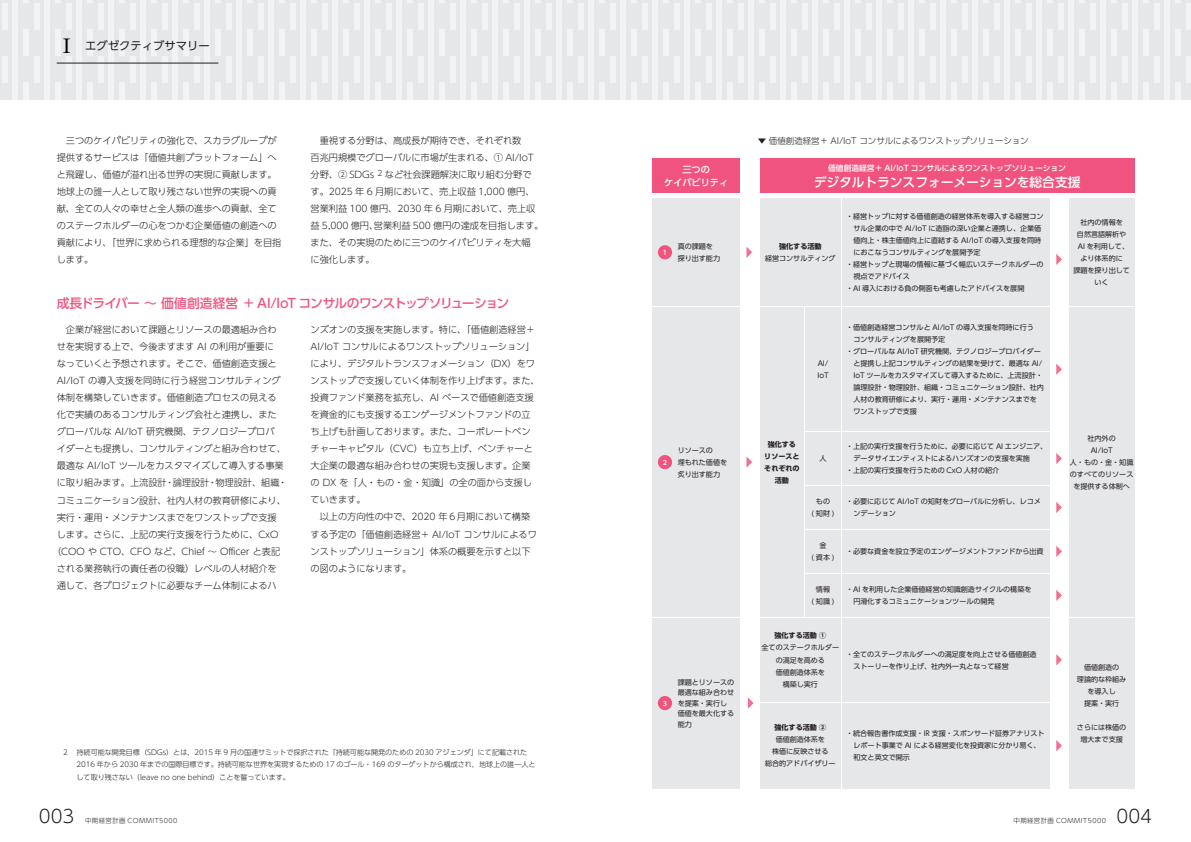
<style>
.page{position:relative;width:1191px;height:842px;background:#fff}
.page>*{position:absolute;margin:0;border:0;box-sizing:border-box;transform-origin:0 0}
.t1{font:300 18px "UD Shin Go Pro";letter-spacing:-.005em;color:#231f20}
.t2{font:500 12.8px "UD Shin Go Pro";letter-spacing:-.07em;color:#f0547e}
.t3{font:500 12.8px "UD Shin Go Pro";letter-spacing:-.005em;color:#fff}
.t4{font:11.3px "UD Shin Go Pro";color:#231f20}
.t5{font:300 9.2px/17px "UD Shin Go Pro";letter-spacing:-.005em;color:#231f20}
.t6{font:500 9.2px/13.5px "UD Shin Go Pro";letter-spacing:-.005em;color:#fff;text-align:center}
.t7{font:300 8.5px "UD Shin Go Pro";letter-spacing:-.005em;color:#231f20}
.t8{font:500 7.8px "UD Shin Go Pro";letter-spacing:-.005em;color:#fff}
.t9{font:7.1px/12px "UD Shin Go Pro";letter-spacing:-.005em;color:#231f20;text-align:center}
.t10{font:300 7.1px/12.8px "UD Shin Go Pro";letter-spacing:-.005em;color:#231f20}
.t11{font:700 7.1px/12px "UD Shin Go Pro";letter-spacing:-.005em;color:#231f20;text-align:center}
.t12{font:300 6.4px "UD Shin Go Pro";letter-spacing:.07em;color:#231f20}
.t13{font:500 6.4px "UD Shin Go Pro";color:#fff}
.s1{font-family:"Ryumin Pro";font-weight:500;font-size:19.8px;color:#000}
</style>
<div class="page">
<div style="left:0;top:0;width:1191px;height:99px;background:#e6e7e9"></div>
<hr style="left:57px;top:63px;width:161px;height:1px;background:#231f20">
<div style="left:652px;top:159px;width:88px;height:34px;background:#f0547e"></div>
<div style="left:760px;top:159px;width:374px;height:34px;background:#f0547e"></div>
<div style="left:652px;top:198px;width:88px;height:108px;background:#e6e7e9"></div>
<div style="left:760px;top:198px;width:80px;height:108px;background:#e6e7e9"></div>
<div style="left:760px;top:618px;width:80px;height:84px;background:#e6e7e9"></div>
<div style="left:760px;top:703px;width:80px;height:85px;background:#e6e7e9"></div>
<div style="left:842px;top:198px;width:207px;height:108px;background:#e6e7e9"></div>
<div style="left:842px;top:308px;width:207px;height:123px;background:#e6e7e9"></div>
<div style="left:842px;top:432px;width:207px;height:53px;background:#e6e7e9"></div>
<div style="left:842px;top:486px;width:207px;height:43px;background:#e6e7e9"></div>
<div style="left:842px;top:530px;width:207px;height:43px;background:#e6e7e9"></div>
<div style="left:842px;top:574px;width:207px;height:43px;background:#e6e7e9"></div>
<div style="left:842px;top:618px;width:207px;height:84px;background:#e6e7e9"></div>
<div style="left:842px;top:703px;width:207px;height:85px;background:#e6e7e9"></div>
<div style="left:1069px;top:198px;width:65px;height:108px;background:#e6e7e9"></div>
<div style="left:1069px;top:308px;width:65px;height:309px;background:#e6e7e9"></div>
<div style="left:1069px;top:618px;width:65px;height:170px;background:#e6e7e9"></div>
<div style="left:760px;top:308px;width:44px;height:309px;background:#e6e7e9"></div>
<div style="left:805px;top:308px;width:35px;height:123px;background:#e6e7e9"></div>
<div style="left:805px;top:432px;width:35px;height:53px;background:#e6e7e9"></div>
<div style="left:805px;top:486px;width:35px;height:43px;background:#e6e7e9"></div>
<div style="left:805px;top:530px;width:35px;height:43px;background:#e6e7e9"></div>
<div style="left:805px;top:574px;width:35px;height:43px;background:#e6e7e9"></div>
<div style="left:652px;top:308px;width:88px;height:309px;background:#e6e7e9"></div>
<div style="left:652px;top:618px;width:88px;height:170px;background:#e6e7e9"></div>
<svg style="left:746px;top:247px;width:6px;height:11px"></svg>
<svg style="left:1056px;top:254px;width:6px;height:11px"></svg>
<svg style="left:746px;top:456px;width:6px;height:12px"></svg>
<svg style="left:748px;top:697px;width:5px;height:12px"></svg>
<svg style="left:1056px;top:740px;width:6px;height:11px"></svg>
<svg style="left:1056px;top:654px;width:6px;height:11px"></svg>
<svg style="left:1056px;top:590px;width:6px;height:11px"></svg>
<svg style="left:1056px;top:546px;width:6px;height:11px"></svg>
<svg style="left:1056px;top:502px;width:6px;height:11px"></svg>
<svg style="left:1056px;top:453px;width:6px;height:11px"></svg>
<svg style="left:1056px;top:364px;width:6px;height:11px"></svg>
<div style="left:658px;top:245px;width:14px;height:14px;background:#f0547e;border-radius:50%"></div>
<div style="left:658px;top:455px;width:14px;height:14px;background:#f0547e;border-radius:50%"></div>
<div style="left:658px;top:696px;width:14px;height:14px;background:#f0547e;border-radius:50%"></div>
<p class="t4" style="left:57px;top:36px;width:155px"><span class="s1">Ⅰ</span> エグゼクティブサマリー</p>
<p class="t5" style="left:57px;top:132px;width:226px">　三つのケイパビリティの強化で、スカラグループが提供するサービスは「価値共創プラットフォーム」へと飛躍し、価値が溢れ出る世界の実現に貢献します。地球上の誰一人として取り残さない世界の実現への貢献、全ての人々の幸せと全人類の進歩への貢献、全てのステークホルダーの心をつかむ企業価値の創造への貢献により、「世界に求められる理想的な企業」を目指します。</p>
<p class="t5" style="left:310px;top:132px;width:234px">　重視する分野は、高成長が期待でき、それぞれ数<br>百兆円規模でグローバルに市場が生まれる、① AI/IoT分野、② SDGs <sup>2</sup> など社会課題解決に取り組む分野で<br>す。2025 年 6 月期において、売上収益 1,000 億円、営業利益 100 億円、2030 年 6 月期において、売上収益 5,000 億円、営業利益 500 億円の達成を目指します。また、その実現のために三つのケイパビリティを大幅<br>に強化します。</p>
<h2 class="t2" style="left:57px;top:293px;width:454px">成長ドライバー ～ 価値創造経営 ＋ AI/IoT コンサルのワンストップソリューション</h2>
<p class="t5" style="left:57px;top:321px;width:222px">　企業が経営において課題とリソースの最適組み合わ</p>
<p class="t5" style="left:57px;top:338px;width:219px">せを実現する上で、今後ますます AI の利用が重要に</p>
<p class="t5" style="left:57px;top:355px;width:222px">なっていくと予想されます。そこで、価値創造支援と</p>
<p class="t5" style="left:57px;top:372px;width:226px">AI/IoT の導入支援を同時に行う経営コンサルティング</p>
<p class="t5" style="left:57px;top:389px;width:222px">体制を構築していきます。価値創造プロセスの見える</p>
<p class="t5" style="left:57px;top:406px;width:222px">化で実績のあるコンサルティング会社と連携し、また</p>
<p class="t5" style="left:57px;top:423px;width:219px">グローバルな AI/IoT 研究機関、テクノロジープロバ</p>
<p class="t5" style="left:57px;top:440px;width:231px">イダーとも提携し、コンサルティングと組み合わせて、</p>
<p class="t5" style="left:57px;top:457px;width:229px">最適な AI/IoT ツールをカスタマイズして導入する事業</p>
<p class="t5" style="left:57px;top:474px;width:232px">に取り組みます。上流設計・論理設計・物理設計、組織・</p>
<p class="t5" style="left:57px;top:491px;width:231px">コミュニケーション設計、社内人材の教育研修により、</p>
<p class="t5" style="left:57px;top:508px;width:222px">実行・運用・メンテナンスまでをワンストップで支援</p>
<p class="t5" style="left:57px;top:525px;width:223px">します。さらに、上記の実行支援を行うために、CxO</p>
<p class="t5" style="left:52px;top:542px;width:230px">（COO や CTO、CFO など、Chief ～ Officer と表記</p>
<p class="t5" style="left:57px;top:559px;width:222px">される業務執行の責任者の役職）レベルの人材紹介を</p>
<p class="t5" style="left:57px;top:576px;width:222px">通して、各プロジェクトに必要なチーム体制によるハ</p>
<p class="t5" style="left:310px;top:321px;width:231px">ンズオンの支援を実施します。特に、「価値創造経営＋<br>AI/IoT コンサルによるワンストップソリューション」により、デジタルトランスフォメーション（DX）をワンストップで支援していく体制を作り上げます。また、投資ファンド業務を拡充し、AI ベースで価値創造支援を資金的にも支援するエンゲージメントファンドの立ち上げも計画しております。また、コーポレートベンチャーキャピタル（CVC）も立ち上げ、ベンチャーと大企業の最適な組み合わせの実現も支援します。企業の DX を「人・もの・金・知識」の全の面から支援していきます。<br>　以上の方向性の中で、2020 年６月期において構築する予定の「価値創造経営＋ AI/IoT コンサルによるワンストップソリューション」体系の概要を示すと以下の図のようになります。</p>
<p class="t10" style="left:77px;top:745px;width:460px;text-indent:-13px">2 持続可能な開発目標（SDGs）とは，2015 年 9 月の国連サミットで採択された「持続可能な開発のための 2030 アジェンダ」にて記載された<br>2016 年から 2030 年までの国際目標です。持続可能な世界を実現するための 17 のゴール・169 のターゲットから構成され，地球上の誰一人として取り残さない（leave no one behind）ことを誓っています。</p>
<p class="t7" style="left:757px;top:133px;width:272px">▼ 価値創造経営＋ AI/IoT コンサルによるワンストップソリューション</p>
<p class="t6" style="left:664px;top:162px;width:66px">三つの<br>ケイパビリティ</p>
<p class="t8" style="left:828px;top:162px;width:239px">価値創造経営＋ AI/IoT コンサルによるワンストップソリューション</p>
<h2 class="t3" style="left:813px;top:172px;width:268px">デジタルトランスフォーメーションを総合支援</h2>
<p class="t13" style="left:663px;top:247px;width:6px">1</p>
<p class="t13" style="left:663px;top:457px;width:6px">2</p>
<p class="t13" style="left:663px;top:698px;width:6px">3</p>
<p class="t9" style="left:677px;top:240px;width:44px;text-align:left">真の課題を探り出す能力</p>
<p class="t11" style="left:779px;top:240px;width:44px">強化する活動</p>
<p class="t9" style="left:765px;top:252px;width:72px">経営コンサルティング</p>
<p class="t9" style="left:677px;top:444px;width:51px;text-align:left">リソースの<br>埋もれた価値を炙り出す能力</p>
<p class="t9" style="left:817px;top:357px;width:13px;text-align:left">AI/<br>IoT</p>
<p class="t11" style="left:764px;top:438px;width:37px">強化するリソースとそれぞれの活動</p>
<p class="t9" style="left:819px;top:452px;width:9px">人</p>
<p class="t9" style="left:811px;top:495px;width:24px">もの<br>(知財)</p>
<p class="t9" style="left:811px;top:539px;width:24px">金<br>(資本)</p>
<p class="t9" style="left:811px;top:583px;width:24px">情報<br>(知識)</p>
<p class="t9" style="left:846px;top:210px;width:199px">・経営トップに対する価値創造の経営体系を導入する経営コン</p>
<p class="t9" style="left:853px;top:222px;width:189px">サル企業の中で AI/IoT に造詣の深い企業と連携し、企業価</p>
<p class="t9" style="left:853px;top:234px;width:189px">値向上・株主価値向上に直結する AI/IoT の導入支援を同時</p>
<p class="t9" style="left:853px;top:246px;width:128px">におこなうコンサルティングを展開予定</p>
<p class="t9" style="left:846px;top:258px;width:199px">・経営トップと現場の情報に基づく幅広いステークホルダーの</p>
<p class="t9" style="left:853px;top:270px;width:58px">視点でアドバイス</p>
<p class="t9" style="left:846px;top:282px;width:180px">・AI 導入における負の側面も考慮したアドバイスを展開</p>
<p class="t9" style="left:846px;top:321px;width:189px">・価値創造経営コンサルと AI/IoT の導入支援を同時に行う</p>
<p class="t9" style="left:853px;top:333px;width:93px">コンサルティングを展開予定</p>
<p class="t9" style="left:846px;top:345px;width:196px">・グローバルな AI/IoT 研究機関、テクノロジープロバイダー</p>
<p class="t9" style="left:853px;top:357px;width:190px">と提携し上記コンサルティングの結果を受けて、最適な AI/</p>
<p class="t9" style="left:853px;top:369px;width:191px">IoT ツールをカスタマイズして導入するために、上流設計・</p>
<p class="t9" style="left:853px;top:381px;width:192px">論理設計・物理設計、組織・コミュニケーション設計、社内</p>
<p class="t9" style="left:853px;top:393px;width:185px">人材の教育研修により、実行・運用・メンテナンスまでを</p>
<p class="t9" style="left:853px;top:405px;width:65px">ワンストップで支援</p>
<p class="t9" style="left:846px;top:440px;width:203px">・上記の実行支援を行うために、必要に応じて AI エンジニア、</p>
<p class="t9" style="left:853px;top:452px;width:178px">データサイエンティストによるハンズオンの支援を実施</p>
<p class="t9" style="left:846px;top:464px;width:155px">・上記の実行支援を行うための CxO 人材の紹介</p>
<p class="t9" style="left:853px;top:495px;width:189px;text-align:left;text-indent:-7px">・必要に応じて AI/IoT の知財をグローバルに分析し、レコメンデーション</p>
<p class="t9" style="left:846px;top:545px;width:199px">・必要な資金を設立予定のエンゲージメントファンドから出資</p>
<p class="t9" style="left:853px;top:583px;width:179px;text-align:left;text-indent:-7px">・AI を利用した企業価値経営の知識創造サイクルの構築を円滑化するコミュニケーションツールの開発</p>
<p class="t9" style="left:677px;top:676px;width:58px;line-height:10.6px;text-align:left">課題とリソースの最適な組み合わせを提案・実行し価値を最大化する能力</p>
<p class="t11" style="left:774px;top:629px;width:53px">強化する活動 ①</p>
<p class="t9" style="left:761px;top:642px;width:79px">全てのステークホルダーの満足を高める<br>価値創造体系を<br>構築し実行</p>
<p class="t11" style="left:774px;top:721px;width:53px">強化する活動 ②</p>
<p class="t9" style="left:765px;top:733px;width:72px">価値創造体系を<br>株価に反映させる<br>総合的アドバイザリー</p>
<p class="t9" style="left:853px;top:648px;width:184px;text-align:left;text-indent:-7px">・全てのステークホルダーへの満足度を向上させる価値創造ストーリーを作り上げ、社内外一丸となって経営</p>
<p class="t9" style="left:853px;top:727px;width:192px;text-align:left;text-indent:-7px">・統合報告書作成支援・IR 支援・スポンサード証券アナリストレポート事業で AI による経営変化を投資家に分かり易く、和文と英文で開示</p>
<p class="t9" style="left:1073px;top:216px;width:58px">社内の情報を<br>自然言語解析や<br>AI を利用して、より体系的に<br>課題を探り出していく</p>
<p class="t9" style="left:1070px;top:432px;width:65px">社内外の<br>AI/IoT<br>人・もの・金・知識のすべてのリソースを提供する体制へ</p>
<p class="t9" style="left:1077px;top:661px;width:51px">価値創造の<br>理論的な枠組みを導入し<br>提案・実行</p>
<p class="t9" style="left:1077px;top:721px;width:51px">さらには株価の増大まで支援</p>
<h1 class="t1" style="left:39px;top:801px;width:37px">003</h1>
<p class="t12" style="left:85px;top:815px;width:94px">中期経営計画 COMMIT5000</p>
<p class="t12" style="left:1013px;top:815px;width:94px">中期経営計画 COMMIT5000</p>
<h1 class="t1" style="left:1116px;top:801px;width:37px">004</h1>
</div>
